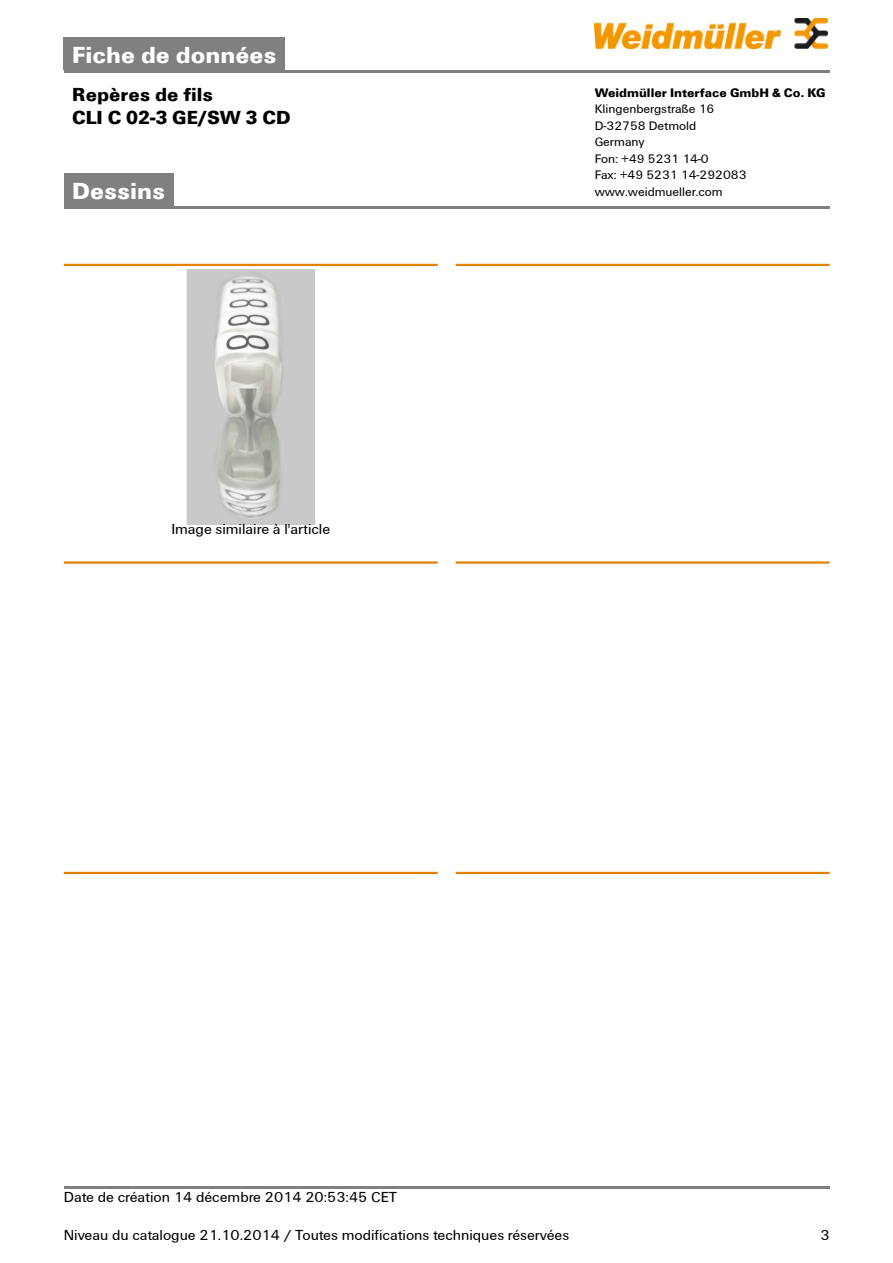
<style>
.page{position:relative;width:893px;height:1263px;background:#fff}
.page>*{position:absolute;margin:0;border:0;box-sizing:border-box;transform-origin:0 0}
.t1{font:700 24px "Weidmueller";color:#fff}
.t2{font:700 19.5px/22.5px "Weidmueller";color:#000}
.t3{font:15px "Weidmueller";color:#000}
.t4{font:12.75px/16.5px "Weidmueller";color:#000}
.t5{font:700 12.75px "Weidmueller";color:#000}
</style>
<div class="page">
<div style="left:64px;top:38px;width:221px;height:32px;background:#808080"></div>
<hr style="left:64px;top:70px;width:765px;height:2px;background:#808080">
<img style="left:594px;top:18px;width:233px;height:30px">
<div style="left:64px;top:174px;width:109px;height:32px;background:#808080"></div>
<hr style="left:64px;top:206px;width:765px;height:3px;background:#808080">
<hr style="left:64px;top:1186px;width:765px;height:3px;background:#808080">
<hr style="left:64px;top:264px;width:374px;height:2px;background:#e18200">
<img style="left:186px;top:269px;width:129px;height:255px">
<hr style="left:455px;top:264px;width:374px;height:2px;background:#e18200">
<hr style="left:64px;top:561px;width:374px;height:3px;background:#e18200">
<hr style="left:455px;top:561px;width:374px;height:3px;background:#e18200">
<hr style="left:64px;top:872px;width:374px;height:2px;background:#e18200">
<hr style="left:455px;top:872px;width:374px;height:2px;background:#e18200">
<h1 class="t1" style="left:72px;top:40px;width:205px">Fiche de données</h1>
<h2 class="t2" style="left:72px;top:83px;width:220px">Repères de fils<br>CLI C 02-3 GE/SW 3 CD</h2>
<p class="t5" style="left:594px;top:85px;width:232px">Weidmüller Interface GmbH &amp; Co. KG</p>
<p class="t4" style="left:594px;top:101px;width:153px">Klingenbergstraße 16<br>D-32758 Detmold<br>Germany<br>Fon: +49 5231 14-0<br>Fax: +49 5231 14-292083</p>
<h1 class="t1" style="left:72px;top:176px;width:94px">Dessins</h1>
<p class="t4" style="left:594px;top:183px;width:129px">www.weidmueller.com</p>
<p class="t3" style="left:171px;top:520px;width:160px">Image similaire à l'article</p>
<p class="t3" style="left:64px;top:1188px;width:335px">Date de création 14 décembre 2014 20:53:45 CET</p>
<p class="t3" style="left:64px;top:1227px;width:507px">Niveau du catalogue 21.10.2014 / Toutes modifications techniques réservées</p>
<p class="t3" style="left:820px;top:1227px;width:11px">3</p>
</div>
